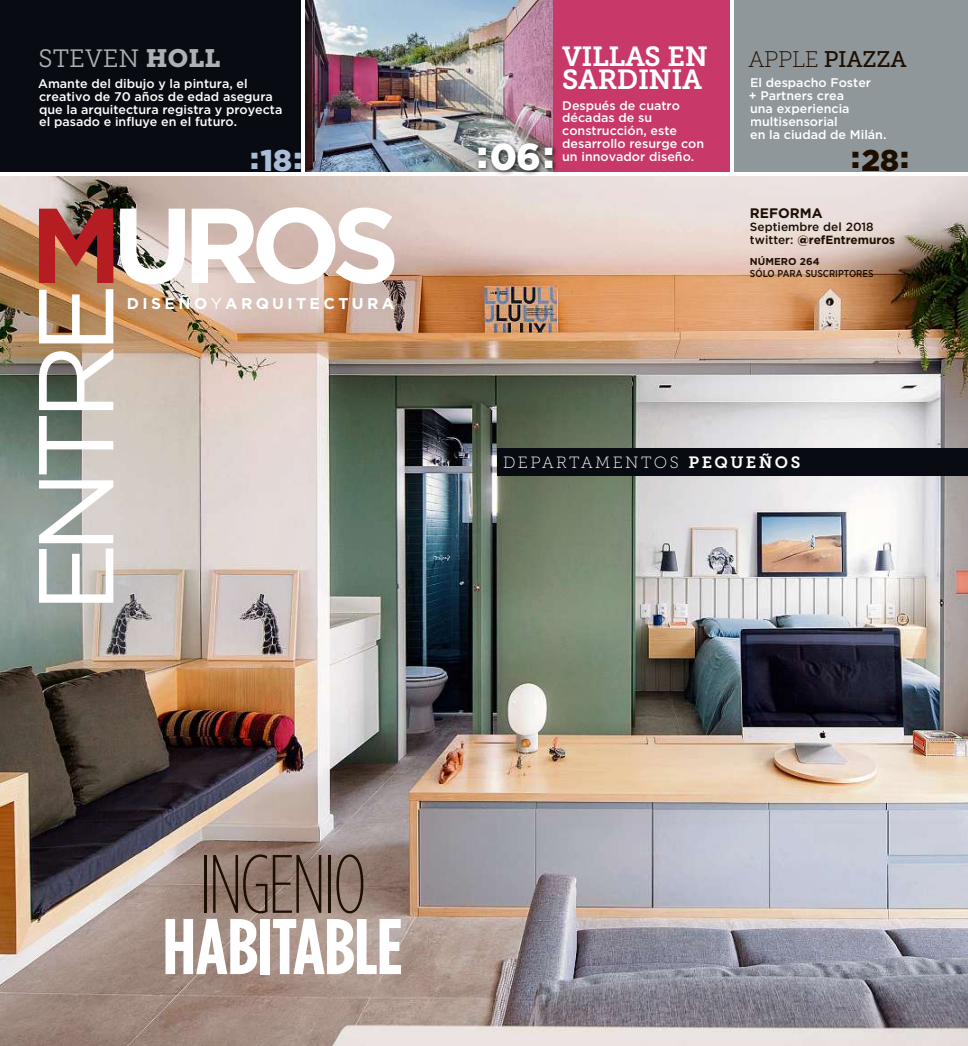
<style>
.page{position:relative;width:968px;height:1046px;background:#fff}
.page>*{position:absolute;margin:0;border:0;box-sizing:border-box;transform-origin:0 0}
.t1{font:200 82.5px "Gotham Condensed";letter-spacing:-.03em;color:#1c0e00}
.t2{font:700 78.75px "Gotham Condensed";letter-spacing:-.01em;color:#fff}
.t3{font:900 37.5px "Gotham";color:#fff}
.t4{font:900 30px "Gotham";color:#1c0e00}
.t5{font:900 30px "Gotham";color:#aabed7}
.t6{font:27.5px/22.9px "Museo Slab 700";letter-spacing:-.015em;color:#fff}
.t7{font:25px "Museo Slab 300";letter-spacing:.005em;color:#acb2b6}
.t8{font:22.5px "Museo Slab 500";letter-spacing:-.01em;color:#1c0e00}
.t9{font:16.25px "Museo Slab 100";letter-spacing:.15em;color:#fff}
.t10{font:700 15.62px "Gotham";letter-spacing:.215em;color:#fff}
.t11{font:700 13.75px "Gotham";color:#1c0e00}
.t12{font:500 12.5px/12.9px "Gotham";color:#fff}
.t13{font:500 11.88px/12.9px "Gotham";color:#1c0e00}
.t14{font:500 10px "Gotham Narrow";color:#1c0e00}
.t15{font:700 10px "Gotham";color:#1c0e00}
.s1{font-family:"Museo Slab 900"}
.s2{font-weight:400}
.s3{font-family:"Museo Slab 100"}
.s4{font-weight:900}
.s5{font-weight:700}
.s6{font-family:"Museo Slab 700"}
</style>
<div class="page">
<img style="left:0;top:176px;width:967px;height:869px">
<svg style="left:39px;top:289px;width:74px;height:313px"></svg>
<svg style="left:120px;top:207px;width:274px;height:77px"></svg>
<svg style="left:39px;top:209px;width:74px;height:74px;background:#a93b32"></svg>
<div style="left:734px;top:0;width:233px;height:171px;background:#90979b"></div>
<div style="left:0;top:0;width:300px;height:171px;background:#090b12"></div>
<div style="left:497px;top:448px;width:470px;height:27px;background:#090b12"></div>
<div style="left:544px;top:0;width:185px;height:171px;background:#c83869"></div>
<img style="left:305px;top:0;width:247px;height:171px">
<img style="left:475px;top:141px;width:83px;height:34px">
<h3 class="t7" style="left:39px;top:44px;width:183px">STEVEN <span class="s1">HOLL</span></h3>
<p class="t12" style="left:38px;top:77px;width:246px">Amante del dibujo y la pintura, el creativo de 70 años de edad asegura que la arquitectura registra y proyecta el pasado e influye en el futuro.</p>
<h3 class="t5" style="left:250px;top:146px;width:53px">:18:</h3>
<p class="t10" style="left:127px;top:297px;width:268px">DISEÑO<span class="s2">Y</span>ARQUITECTURA</p>
<h3 class="t3" style="left:476px;top:139px;width:79px">:06:</h3>
<h3 class="t6" style="left:562px;top:45px;width:147px">VILLAS EN<br>SARDINIA</h3>
<p class="t12" style="left:562px;top:99px;width:143px">Después de cuatro décadas de su construcción, este desarrollo resurge con un innovador diseño.</p>
<h3 class="t8" style="left:748px;top:46px;width:160px"><span class="s3">APPLE</span> PIAZZA</h3>
<p class="t12" style="left:748px;top:76px;width:139px">El despacho Foster<br>+ Partners crea<br>una experiencia multisensorial<br>en la ciudad de Milán.</p>
<h3 class="t4" style="left:851px;top:146px;width:59px">:28:</h3>
<p class="t11" style="left:749px;top:209px;width:74px">REFORMA</p>
<p class="t13" style="left:749px;top:221px;width:147px">Septiembre del 2018 twitter: <span class="s4">@</span><span class="s5">REFENTREMUROS</span></p>
<p class="t15" style="left:749px;top:257px;width:71px">NÚMERO 264</p>
<p class="t14" style="left:749px;top:268px;width:125px">SÓLO PARA SUSCRIPTORES</p>
<h3 class="t9" style="left:503px;top:453px;width:299px">DEPARTAMENTOS <span class="s6">PEQUEÑOS</span></h3>
<h1 class="t1" style="left:199px;top:846px;width:169px">INGENIO</h1>
<h2 class="t2" style="left:163px;top:918px;width:241px">HABITABLE</h2>
</div>
